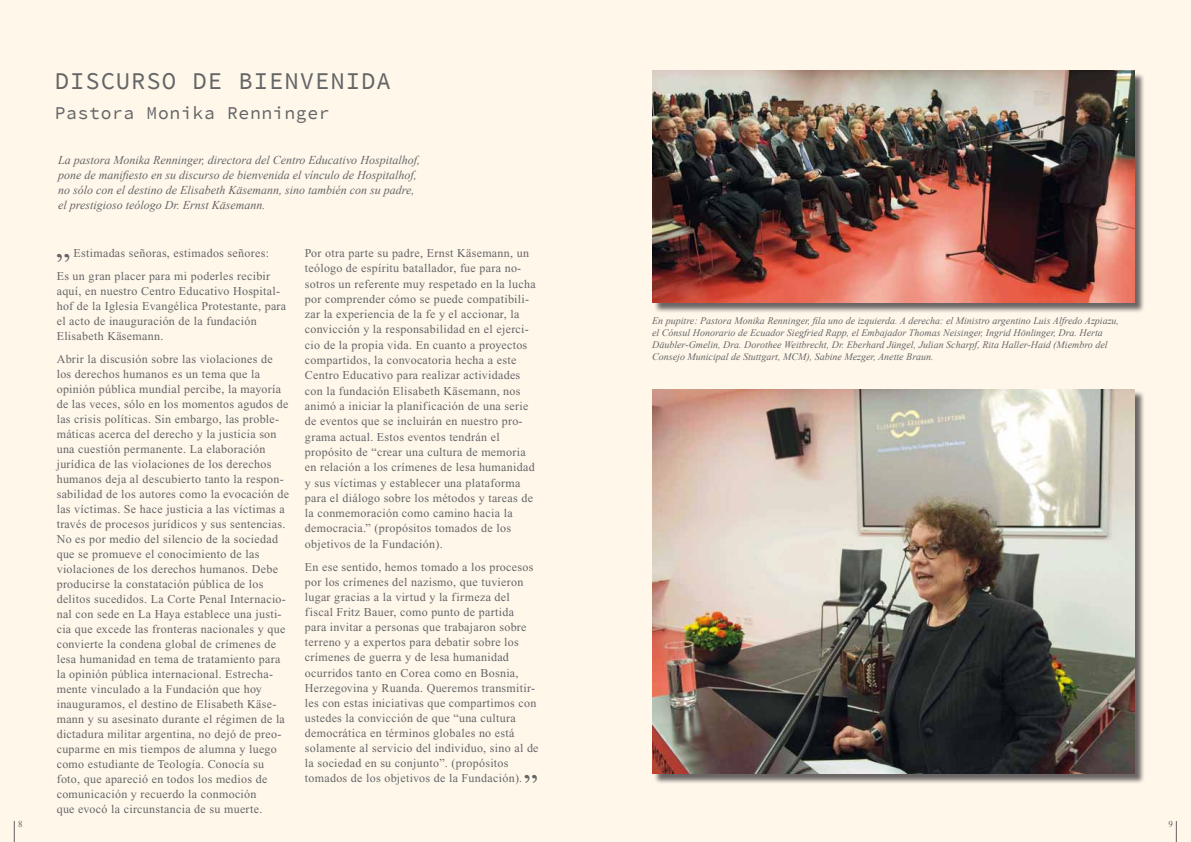
<style>
.page{position:relative;width:1191px;height:842px;background:#fff}
.page>*{position:absolute;margin:0;border:0;box-sizing:border-box;transform-origin:0 0}
.t1{font:32px "Times New Roman";color:#646567}
.t2{font:24px "Source Code Pro";letter-spacing:.04em;color:#646567}
.t3{font:18px "Source Code Pro";letter-spacing:.04em;color:#646567}
.t4{font:12px/15px "Times New Roman";letter-spacing:.025em;color:#646567}
.t5{font:italic 12px/15px "Times New Roman";color:#646567}
.t6{font:italic 10px/12px "Times New Roman";color:#646567}
.t7{font:9px "Times New Roman";color:#646567}
</style>
<div class="page">
<div style="left:595px;top:0;width:596px;height:842px;background:#fff7ea"></div>
<div style="left:0;top:0;width:595px;height:842px;background:#fff7ea"></div>
<div style="left:653px;top:72px;width:491px;height:241px;background:#1a171c;opacity:.65"></div>
<img style="left:652px;top:71px;width:482px;height:231px">
<div style="left:653px;top:391px;width:491px;height:394px;background:#1a171c;opacity:.65"></div>
<img style="left:652px;top:390px;width:482px;height:384px">
<svg style="left:14px;top:821px;width:1px;height:21px"></svg>
<svg style="left:1176px;top:821px;width:1px;height:21px"></svg>
<h2 class="t2" style="left:55px;top:65px;width:337px">DISCURSO DE BIENVENIDA</h2>
<h3 class="t3" style="left:55px;top:101px;width:276px">Pastora Monika Renninger</h3>
<p class="t5" style="left:58px;top:152px;width:363px">La pastora Monika Renninger, directora del Centro Educativo Hospitalhof, pone de manifiesto en su discurso de bienvenida el vínculo de Hospitalhof, no sólo con el destino de Elisabeth Käsemann, sino también con su padre, el prestigioso teólogo Dr. Ernst Käsemann.</p>
<p class="t4" style="left:57px;top:241px;width:215px;line-height:23px;text-align:right">Estimadas señoras, estimados señores:<br>Es un gran placer para mi poderles recibir</p>
<p class="t4" style="left:57px;top:283px;width:231px">aquí, en nuestro Centro Educativo Hospital&shy;hof de la Iglesia Evangélica Protestante, para el acto de inauguración de la fundación Elisabeth Käsemann.</p>
<p class="t4" style="left:57px;top:351px;width:234px">Abrir la discusión sobre las violaciones de los derechos humanos es un tema que la opinión pública mundial percibe, la mayoría de las veces, sólo en los momentos agudos de las crisis políticas. Sin embargo, las proble&shy;máticas acerca del derecho y la justicia son una cuestión permanente. La elaboración jurídica de las violaciones de los derechos humanos deja al descubierto tanto la respon&shy;sabilidad de los autores como la evocación de las víctimas. Se hace justicia a las víctimas a través de procesos jurídicos y sus sentencias.<br>No es por medio del silencio de la sociedad que se promueve el conocimiento de las violaciones de los derechos humanos. Debe producirse la constatación pública de los delitos sucedidos. La Corte Penal Internacio&shy;nal con sede en La Haya establece una justi&shy;cia que excede las fronteras nacionales y que convierte la condena global de crímenes de lesa humanidad en tema de tratamiento para la opinión pública internacional. Estrecha&shy;mente vinculado a la Fundación que hoy inauguramos, el destino de Elisabeth Käse&shy;mann y su asesinato durante el régimen de la dictadura militar argentina, no dejó de preo&shy;cuparme en mis tiempos de alumna y luego como estudiante de Teología. Conocía su foto, que apareció en todos los medios de comunicación y recuerdo la conmoción<br>que evocó la circunstancia de su muerte.</p>
<h1 class="t1" style="left:56px;top:228px;width:16px">„</h1>
<p class="t4" style="left:305px;top:245px;width:232px;line-height:15.3px">Por otra parte su padre, Ernst Käsemann, un teólogo de espíritu batallador, fue para no&shy;sotros un referente muy respetado en la lucha por comprender cómo se puede compatibili&shy;zar la experiencia de la fe y el accionar, la convicción y la responsabilidad en el ejerci&shy;cio de la propia vida. En cuanto a proyectos compartidos, la convocatoria hecha a este Centro Educativo para realizar actividades con la fundación Elisabeth Käsemann, nos animó a iniciar la planificación de una serie de eventos que se incluirán en nuestro pro&shy;grama actual. Estos eventos tendrán el propósito de “crear una cultura de memoria en relación a los crímenes de lesa humanidad y sus víctimas y establecer una plataforma para el diálogo sobre los métodos y tareas de la conmemoración como camino hacia la democracia.” (propósitos tomados de los objetivos de la Fundación).</p>
<p class="t4" style="left:305px;top:559px;width:235px">En ese sentido, hemos tomado a los procesos por los crímenes del nazismo, que tuvieron lugar gracias a la virtud y la firmeza del fiscal Fritz Bauer, como punto de partida para invitar a personas que trabajaron sobre terreno y a expertos para debatir sobre los crímenes de guerra y de lesa humanidad ocurridos tanto en Corea como en Bosnia, Herzegovina y Ruanda. Queremos transmitir&shy;les con estas iniciativas que compartimos con ustedes la convicción de que “una cultura democrática en términos globales no está solamente al servicio del individuo, sino al de la sociedad en su conjunto”. (propósitos tomados de los objetivos de la Fundación).</p>
<h1 class="t1" style="left:524px;top:750px;width:16px">„</h1>
<p class="t6" style="left:652px;top:314px;width:468px">En pupitre: Pastora Monika Renninger, fila uno de izquierda. A derecha: el Ministro argentino Luis Alfredo Azpiazu, el Cónsul Honorario de Ecuador Siegfried Rapp, el Embajador Thomas Neisinger, Ingrid Hönlinger, Dra. Herta Däubler-Gmelin, Dra. Dorothee Weitbrecht, Dr. Eberhard Jüngel, Julian Scharpf, Rita Haller-Haid (Miembro del Consejo Municipal de Stuttgart, MCM), Sabine Mezger, Anette Braun.</p>
<p class="t7" style="left:18px;top:818px;width:6px">8</p>
<p class="t7" style="left:1168px;top:818px;width:6px">9</p>
</div>
